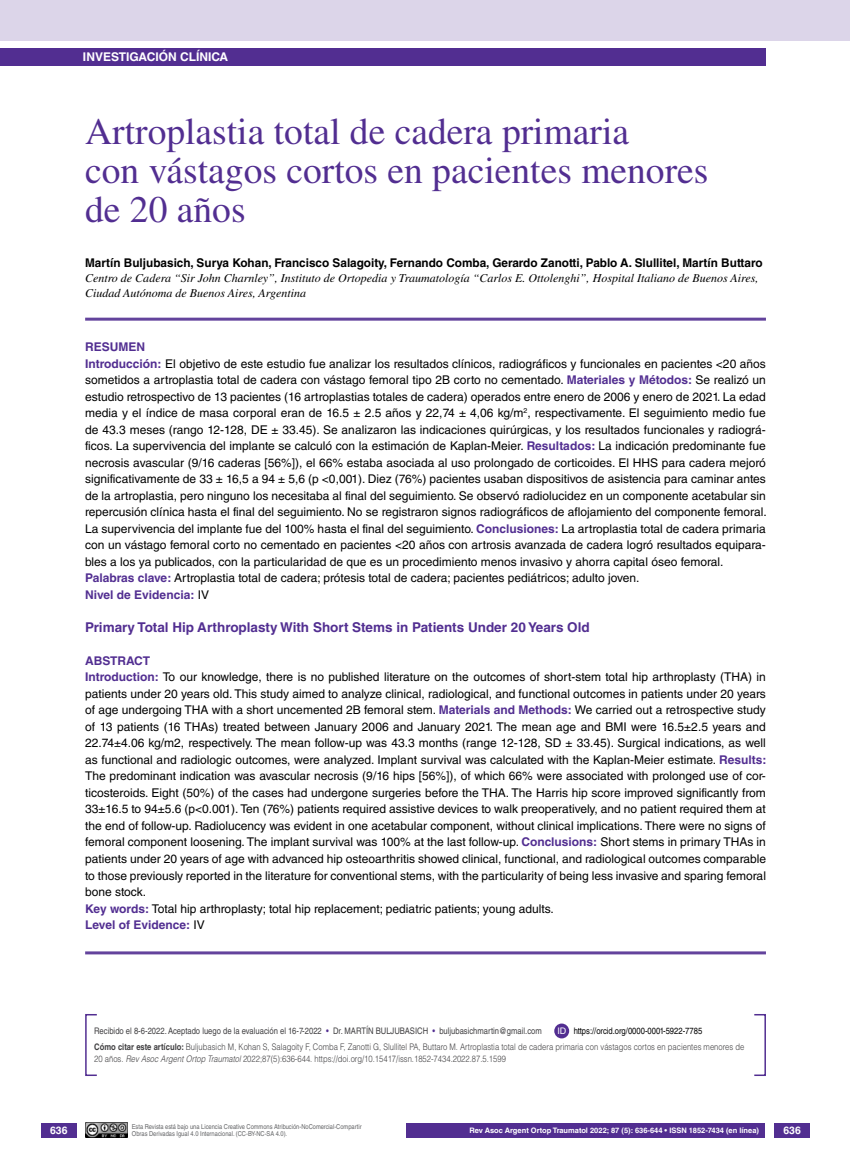
<style>
.page{position:relative;width:851px;height:1170px;background:#fff}
.page>*{position:absolute;margin:0;border:0;box-sizing:border-box;transform-origin:0 0}
.t1{font:37.5px/39px "Times LT Std";color:#522e91}
.t2{font:700 13.5px "Helvetica LT Std";color:#522e91}
.t3{font:12px/16.5px "Helvetica LT Std";color:#000}
.t4{font:italic 12px/15px "Times LT Std";color:#000}
.t5{font:700 12px "Helvetica LT Std";color:#000}
.t6{font:700 12px "Helvetica LT Std";color:#fff}
.t7{font:700 10.5px "Helvetica LT Std";color:#fff}
.t8{font:300 9px/16.2px "Helvetica LT Std";color:#414042;scale:.85 1}
.t9{font:9px "Helvetica LT Std";color:#414042;scale:.85 1}
.t10{font:9px "Helvetica LT Std";color:#fff}
.t11{font:700 7.5px "Helvetica LT Std";color:#fff}
.t12{font:6.75px/7.5px "Helvetica LT Std";color:#636466;scale:.85 1}
.s1{font-weight:700;color:#522e91}
.s2{color:#522e91}
.s3{font-weight:400;color:#000}
.s4{font-weight:700}
.s5{font-style:italic}
</style>
<div class="page">
<div style="left:41px;top:1123px;width:36px;height:14px;background:#522e91"></div>
<div style="left:774px;top:1122px;width:35px;height:15px;background:#522e91"></div>
<div style="left:0;top:49px;width:765px;height:17px;background:#522e91"></div>
<hr style="left:85px;top:317px;width:680px;height:3px;background:#63439c">
<hr style="left:85px;top:951px;width:680px;height:3px;background:#63439c">
<img style="left:85px;top:1122px;width:42px;height:15px">
<div style="left:0;top:0;width:849px;height:40px;background:#dcd5e9"></div>
<div style="left:405px;top:1122px;width:359px;height:15px;background:#522e91"></div>
<div style="left:85px;top:1013px;width:13px;height:62px;border:2px solid #522e91"></div>
<div style="left:554px;top:1023px;width:15px;height:15px;background:#522e91;border-radius:50%"></div>
<p class="t6" style="left:83px;top:50px;width:147px">INVESTIGACIÓN CLÍNICA</p>
<h1 class="t1" style="left:85px;top:112px;width:624px">Artroplastia total de cadera primaria<br>con vástagos cortos en pacientes menores de 20 años</h1>
<p class="t5" style="left:85px;top:256px;width:678px">Martín Buljubasich, Surya Kohan, Francisco Salagoity, Fernando Comba, Gerardo Zanotti, Pablo A. Slullitel, Martín Buttaro</p>
<p class="t4" style="left:85px;top:271px;width:674px">Centro de Cadera “Sir John Charnley”, Instituto de Ortopedia y Traumatología “Carlos E. Ottolenghi”, Hospital Italiano de Buenos Aires,<br>Ciudad Autónoma de Buenos Aires, Argentina</p>
<p class="t3" style="left:85px;top:339px;width:683px"><span class="s1">RESUMEN<br>Introducción:</span> El objetivo de este estudio fue analizar los resultados clínicos, radiográficos y funcionales en pacientes &lt;20 años sometidos a artroplastia total de cadera con vástago femoral tipo 2B corto no cementado. <span class="s1">Materiales y Métodos:</span> Se realizó un estudio retrospectivo de 13 pacientes (16 artroplastias totales de cadera) operados entre enero de 2006 y enero de 2021. La edad media y el índice de masa corporal eran de 16.5 ± 2.5 años y 22,74 ± 4,06 kg/m<sup>2</sup>, respectivamente. El seguimiento medio fue de 43.3 meses (rango 12-128, DE ± 33.45). Se analizaron las indicaciones quirúrgicas, y los resultados funcionales y radiográ&shy;ficos. La supervivencia del implante se calculó con la estimación de Kaplan-Meier. <span class="s1">Resultados:</span> La indicación predominante fue necrosis avascular (9/16 caderas [56%]), el 66% estaba asociada al uso prolongado de corticoides. El HHS para cadera mejoró significativamente de 33 ± 16,5 a 94 ± 5,6 (p &lt;0,001). Diez (76%) pacientes usaban dispositivos de asistencia para caminar antes de la artroplastia, pero ninguno los necesitaba al final del seguimiento. Se observó radiolucidez en un componente acetabular sin repercusión clínica hasta el final del seguimiento. No se registraron signos radiográficos de aflojamiento del componente femoral.<br>La supervivencia del implante fue del 100% hasta el final del seguimiento. <span class="s1">Conclusiones:</span> La artroplastia total de cadera primaria con un vástago femoral corto no cementado en pacientes &lt;20 años con artrosis avanzada de cadera logró resultados equipara&shy;bles a los ya publicados, con la particularidad de que es un procedimiento menos invasivo y ahorra capital óseo femoral.<br><span class="s1">Palabras clave:</span> Artroplastia total de cadera; prótesis total de cadera; pacientes pediátricos; adulto joven.<br><span class="s1">Nivel de Evidencia:</span> IV</p>
<p class="t2" style="left:85px;top:619px;width:506px">Primary Total Hip Arthroplasty With Short Stems in Patients Under 20 Years Old</p>
<p class="t3" style="left:85px;top:652px;width:682px"><span class="s1">ABSTRACT<br>Introduction:</span> To our knowledge, there is no published literature on the outcomes of short-stem total hip arthroplasty (THA) in patients under 20 years old. This study aimed to analyze clinical, radiological, and functional outcomes in patients under 20 years of age undergoing THA with a short uncemented 2B femoral stem. <span class="s1">Materials and Methods:</span> We carried out a retrospective study of 13 patients (16 THAs) treated between January 2006 and January 2021. The mean age and BMI were 16.5±2.5 years and 22.74±4.06 kg/m2, respectively. The mean follow-up was 43.3 months (range 12-128, SD ± 33.45). Surgical indications, as well as functional and radiologic outcomes, were analyzed. Implant survival was calculated with the Kaplan-Meier estimate. <span class="s1">Results:<br></span>The predominant indication was avascular necrosis (9/16 hips [56%]), of which 66% were associated with prolonged use of cor&shy;ticosteroids. Eight (50%) of the cases had undergone surgeries before the THA. The Harris hip score improved significantly from 33±16.5 to 94±5.6 (p&lt;0.001). Ten (76%) patients required assistive devices to walk preoperatively, and no patient required them at the end of follow-up. Radiolucency was evident in one acetabular component, without clinical implications. There were no signs of femoral component loosening. The implant survival was 100% at the last follow-up. <span class="s1">Conclusions:</span> Short stems in primary THAs in patients under 20 years of age with advanced hip osteoarthritis showed clinical, functional, and radiological outcomes comparable to those previously reported in the literature for conventional stems, with the particularity of being less invasive and sparing femoral bone stock.<br><span class="s1">Key words:</span> Total hip arthroplasty; total hip replacement; pediatric patients; young adults.<br><span class="s1">Level of Evidence:</span> IV</p>
<p class="t9" style="left:94px;top:1025px;width:366px">Recibido el 8-6-2022. Aceptado luego de la evaluación el 16-7-2022 <span class="s2">•</span> Dr. Martín Bulj ubasich</p>
<p class="t9" style="left:432px;top:1025px;width:130px"><span class="s2">•</span> buljubasichmartin@gmail.com</p>
<p class="t8" style="left:94px;top:1022px;width:766px;text-indent:479px"><span class="s3">https://orcid.org/0000-0001-5922-7785<br></span><span class="s4">Cómo citar este artículo:</span> Buljubasich M, Kohan S, Salagoity F, Comba F, Zanotti G, Slullitel PA, Buttaro M. Artroplastia total de cadera primaria con vástagos cortos en pacientes menores de</p>
<p class="t8" style="left:94px;top:1050px;width:486px">20 años. <span class="s5">Rev Asoc Argent Ortop Traumatol</span> 2022;87(5):636-644. https://doi.org/10.15417/issn.1852-7434.2022.87.5.1599</p>
<p class="t10" style="left:557px;top:1025px;width:10px">ID</p>
<p class="t12" style="left:132px;top:1122px;width:272px">Esta Revista está bajo una Licencia Creative Commons Atribución-NoComercial-Compartir<br>Obras Derivadas Igual 4.0 Internacional. (CC-BY-NC-SA 4.0).</p>
<p class="t11" style="left:469px;top:1125px;width:291px">Rev Asoc Argent Ortop Traumatol 2022; 87 (5): 636-644 • ISSN 1852-7434 (en línea)</p>
<p class="t7" style="left:50px;top:1124px;width:19px">636</p>
<p class="t7" style="left:783px;top:1123px;width:19px">636</p>
</div>
